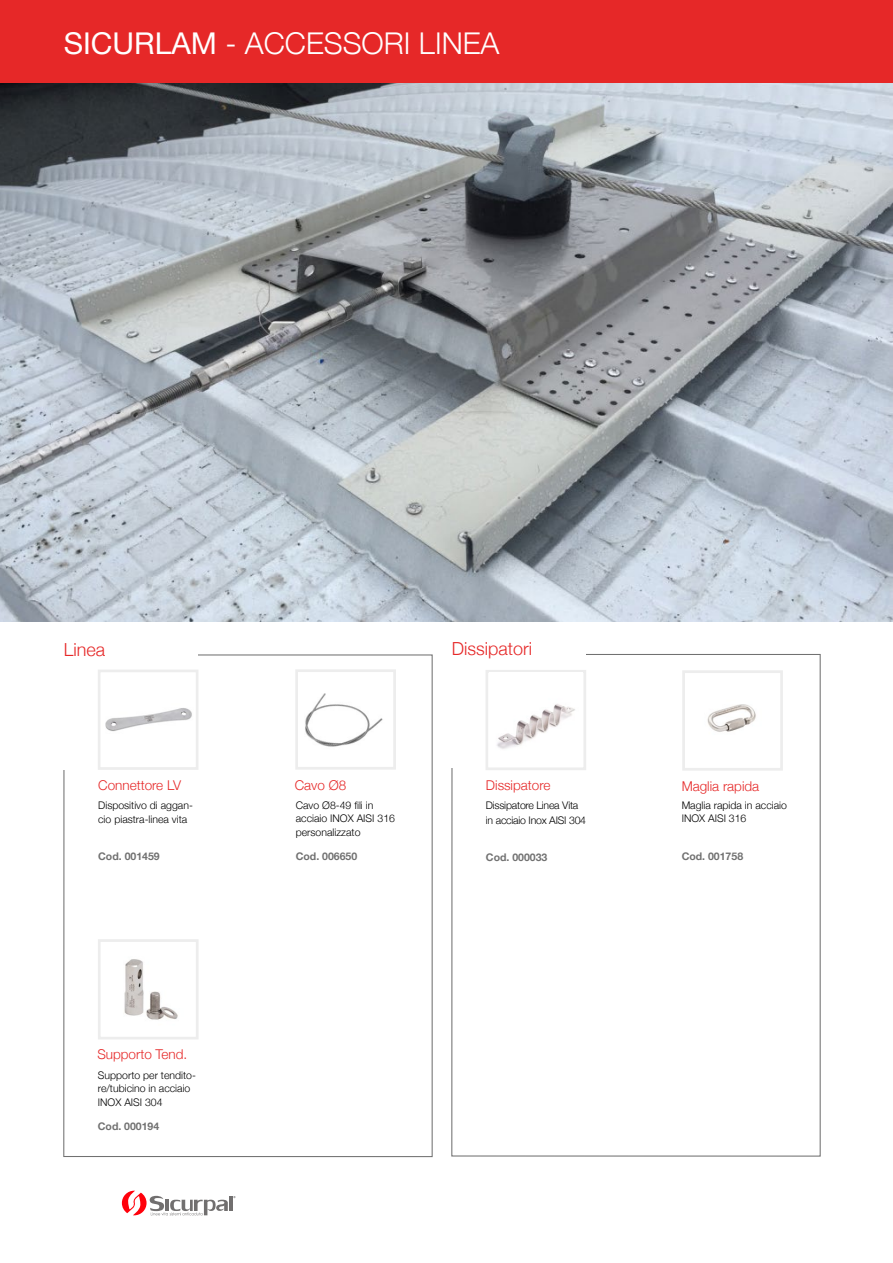
<style>
.page{position:relative;width:893px;height:1263px;background:#fff}
.page>*{position:absolute;margin:0;border:0;box-sizing:border-box;transform-origin:0 0}
.t1{font:300 30px "Helvetica Neue";color:#fff}
.t2{font:300 18px "Helvetica Neue";color:#e62828}
.t3{font:300 13.5px "Helvetica Neue";color:#e62828}
.t4{font:300 10.5px/13.5px "Helvetica Neue";color:#000}
.t5{font:700 10.5px "Helvetica Neue";color:#717171}
.t6{font:300 10.5px/14.4px "Helvetica Neue";letter-spacing:-.02em;color:#000}
.s1{font-weight:400}
</style>
<div class="page">
<img style="left:0;top:83px;width:893px;height:538px">
<div style="left:0;top:0;width:893px;height:83px;background:#e62828"></div>
<div style="left:295px;top:669px;width:101px;height:101px;background:#fff;border:3px solid #ededed"></div>
<img style="left:305px;top:693px;width:78px;height:54px">
<img style="left:124px;top:959px;width:54px;height:61px">
<div style="left:98px;top:939px;width:101px;height:100px;border:3px solid #ededed"></div>
<img style="left:105px;top:708px;width:87px;height:23px">
<div style="left:98px;top:669px;width:100px;height:101px;border:3px solid #ededed"></div>
<svg style="left:486px;top:670px;width:100px;height:100px"></svg>
<div style="left:682px;top:670px;width:101px;height:101px;background:#fff;border:3px solid #ededed"></div>
<img style="left:707px;top:704px;width:49px;height:28px">
<img style="left:489px;top:673px;width:94px;height:94px">
<svg style="left:122px;top:1191px;width:113px;height:24px"></svg>
<h1 class="t1" style="left:64px;top:19px;width:437px"><span class="s1">SICURLAM</span> - ACCESSORI LINEA</h1>
<h2 class="t2" style="left:64px;top:635px;width:43px">Linea</h2>
<p class="t3" style="left:98px;top:774px;width:84px">Connettore LV</p>
<p class="t4" style="left:98px;top:798px;width:96px">Dispositivo di aggan&shy;cio piastra-linea vita</p>
<p class="t5" style="left:98px;top:848px;width:63px">Cod. 001459</p>
<p class="t3" style="left:97px;top:1043px;width:92px">Supporto Tend.</p>
<p class="t4" style="left:98px;top:1067px;width:100px">Supporto per tendito&shy;re/tubicino in acciaio<br>INOX AISI 304</p>
<p class="t5" style="left:98px;top:1118px;width:63px">Cod. 000194</p>
<p class="t3" style="left:295px;top:774px;width:53px">Cavo Ø8</p>
<p class="t4" style="left:296px;top:797px;width:101px">Cavo Ø8-49 fili in acciaio INOX AISI 316 personalizzato</p>
<p class="t5" style="left:296px;top:848px;width:63px">Cod. 006650</p>
<h2 class="t2" style="left:452px;top:634px;width:82px">Dissipatori</h2>
<p class="t3" style="left:486px;top:775px;width:66px">Dissipatore</p>
<p class="t6" style="left:486px;top:798px;width:102px">Dissipatore Linea Vita in acciaio Inox AISI 304</p>
<p class="t5" style="left:486px;top:849px;width:63px">Cod. 000033</p>
<p class="t3" style="left:682px;top:775px;width:79px">Maglia rapida</p>
<p class="t4" style="left:682px;top:797px;width:107px">Maglia rapida in acciaio<br>INOX AISI 316</p>
<p class="t5" style="left:682px;top:848px;width:63px">Cod. 001758</p>
</div>
